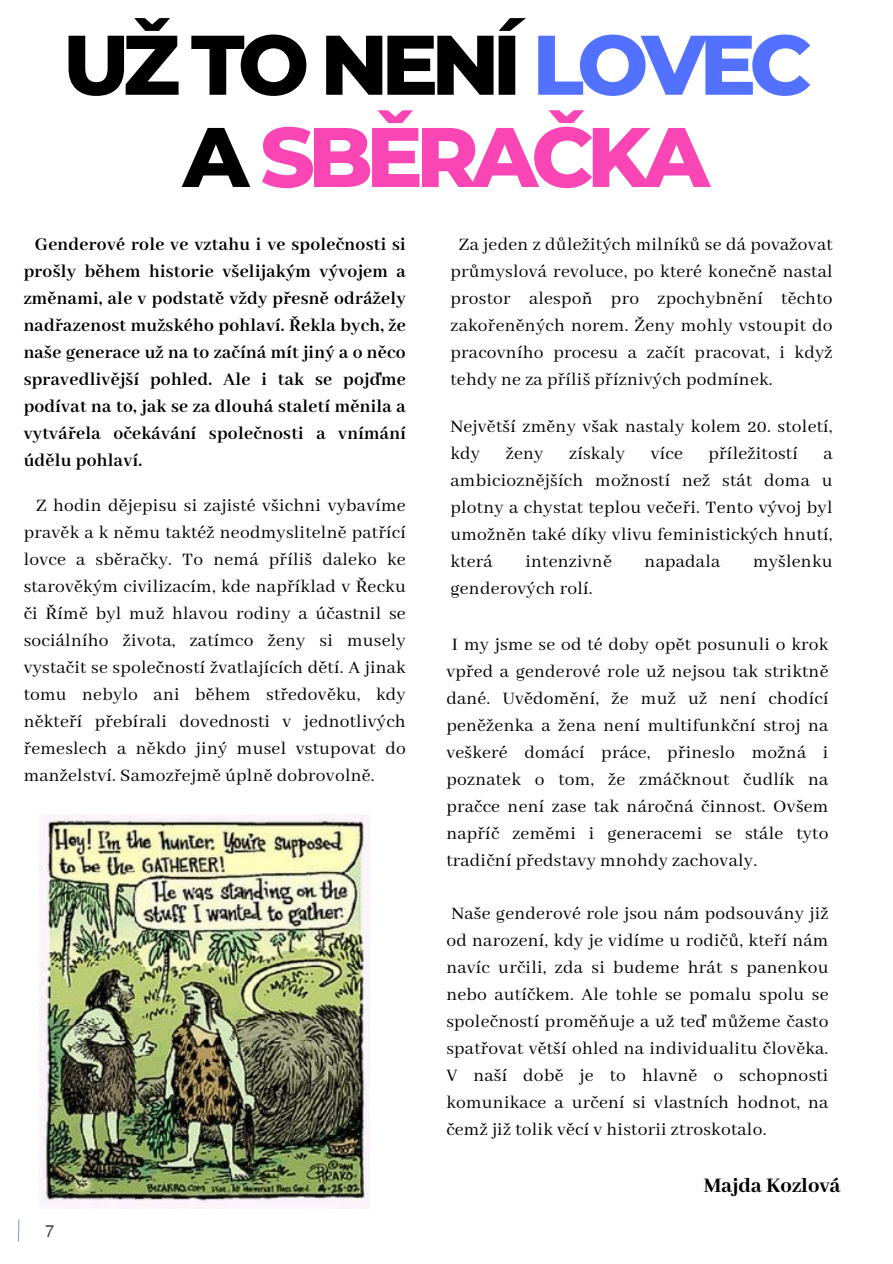
<style>
.page{position:relative;width:893px;height:1264px;background:#fff}
.page>*{position:absolute;margin:0;border:0;box-sizing:border-box;transform-origin:0 0}
.t1{font:800 84.3px "Montserrat";letter-spacing:-.08em;color:#000}
.t2{font:800 84.3px "Montserrat";letter-spacing:-.08em;color:#fa46b5}
.t3{font:800 22.5px "Abhaya Libre";color:#000}
.t4{font:19.5px/27px "Abhaya Libre";letter-spacing:.015em;color:#000;text-align:justify}
.t5{font:700 19.5px/27px "Abhaya Libre";letter-spacing:.015em;color:#000;text-align:justify}
.t6{font:16.5px "Mukti";color:#3b3939}
.s1{color:#5271ff}
.s2{color:#000}
</style>
<div class="page">
<svg style="left:17px;top:1219px;width:3px;height:23px"></svg>
<img style="left:39px;top:814px;width:330px;height:394px">
<p class="t1" style="left:63px;top:13px;width:750px">UŽ TO NENÍ <span class="s1">LOVEC</span></p>
<p class="t2" style="left:183px;top:105px;width:528px"><span class="s2">A</span> SBĚRAČKA</p>
<p class="t5" style="left:24px;top:232px;width:383px;text-indent:11px">Genderové role ve vztahu i ve společnosti si prošly během historie všelijakým vývojem a změnami, ale v podstatě vždy přesně odrážely nadřazenost mužského pohlaví. Řekla bych, že naše generace už na to začíná mít jiný a o něco spravedlivější pohled. Ale i tak se pojďme podívat na to, jak se za dlouhá staletí měnila a vytvářela očekávání společnosti a vnímání údělu pohlaví.</p>
<p class="t4" style="left:24px;top:492px;width:383px;text-indent:13px">Z hodin dějepisu si zajisté všichni vybavíme pravěk a k němu taktéž neodmyslitelně patřící lovce a sběračky. To nemá příliš daleko ke starověkým civilizacím, kde například v Řecku či Římě byl muž hlavou rodiny a účastnil se sociálního života, zatímco ženy si musely vystačit se společností žvatlajících dětí. A jinak tomu nebylo ani během středověku, kdy někteří přebírali dovednosti v jednotlivých řemeslech a někdo jiný musel vstupovat do manželství. Samozřejmě úplně dobrovolně.</p>
<p class="t6" style="left:45px;top:1219px;width:11px">7</p>
<p class="t4" style="left:450px;top:232px;width:383px;text-indent:8px">Za jeden z důležitých milníků se dá považovat průmyslová revoluce, po které konečně nastal prostor alespoň pro zpochybnění těchto zakořeněných norem. Ženy mohly vstoupit do pracovního procesu a začít pracovat, i když tehdy ne za příliš příznivých podmínek.</p>
<p class="t4" style="left:450px;top:413px;width:383px">Největší změny však nastaly kolem 20. století, kdy</p>
<p class="t4" style="left:505px;top:440px;width:39px">ženy</p>
<p class="t4" style="left:569px;top:440px;width:57px">získaly</p>
<p class="t4" style="left:650px;top:440px;width:34px">více</p>
<p class="t4" style="left:708px;top:440px;width:91px">příležitostí</p>
<p class="t4" style="left:450px;top:440px;width:383px;text-indent:373px">a ambicioznějších možností než stát doma u plotny a chystat teplou večeři. Tento vývoj byl umožněn také díky vlivu feministických hnutí, která</p>
<p class="t4" style="left:525px;top:548px;width:88px">intenzivně</p>
<p class="t4" style="left:644px;top:548px;width:77px">napadala</p>
<p class="t4" style="left:753px;top:548px;width:81px">myšlenku</p>
<p class="t4" style="left:450px;top:575px;width:144px">genderových rolí.</p>
<p class="t4" style="left:446px;top:631px;width:383px">I my jsme se od té doby opět posunuli o krok vpřed a genderové role už nejsou tak striktně dané. Uvědomění, že muž už není chodící peněženka a žena není multifunkční stroj na veškeré domácí práce, přineslo možná i poznatek o tom, že zmáčknout čudlík na pračce není zase tak náročná činnost. Ovšem napříč zeměmi i generacemi se stále tyto tradiční představy mnohdy zachovaly.</p>
<p class="t4" style="left:446px;top:900px;width:383px">Naše genderové role jsou nám podsouvány již od narození, kdy je vidíme u rodičů, kteří nám navíc určili, zda si budeme hrát s panenkou nebo autíčkem. Ale tohle se pomalu spolu se společností proměňuje a už teď můžeme často spatřovat větší ohled na individualitu člověka.<br>V naší době je to hlavně o schopnosti komunikace a určení si vlastních hodnot, na čemž již tolik věcí v historii ztroskotalo.</p>
<p class="t3" style="left:703px;top:1172px;width:138px">Majda Kozlová</p>
</div>
